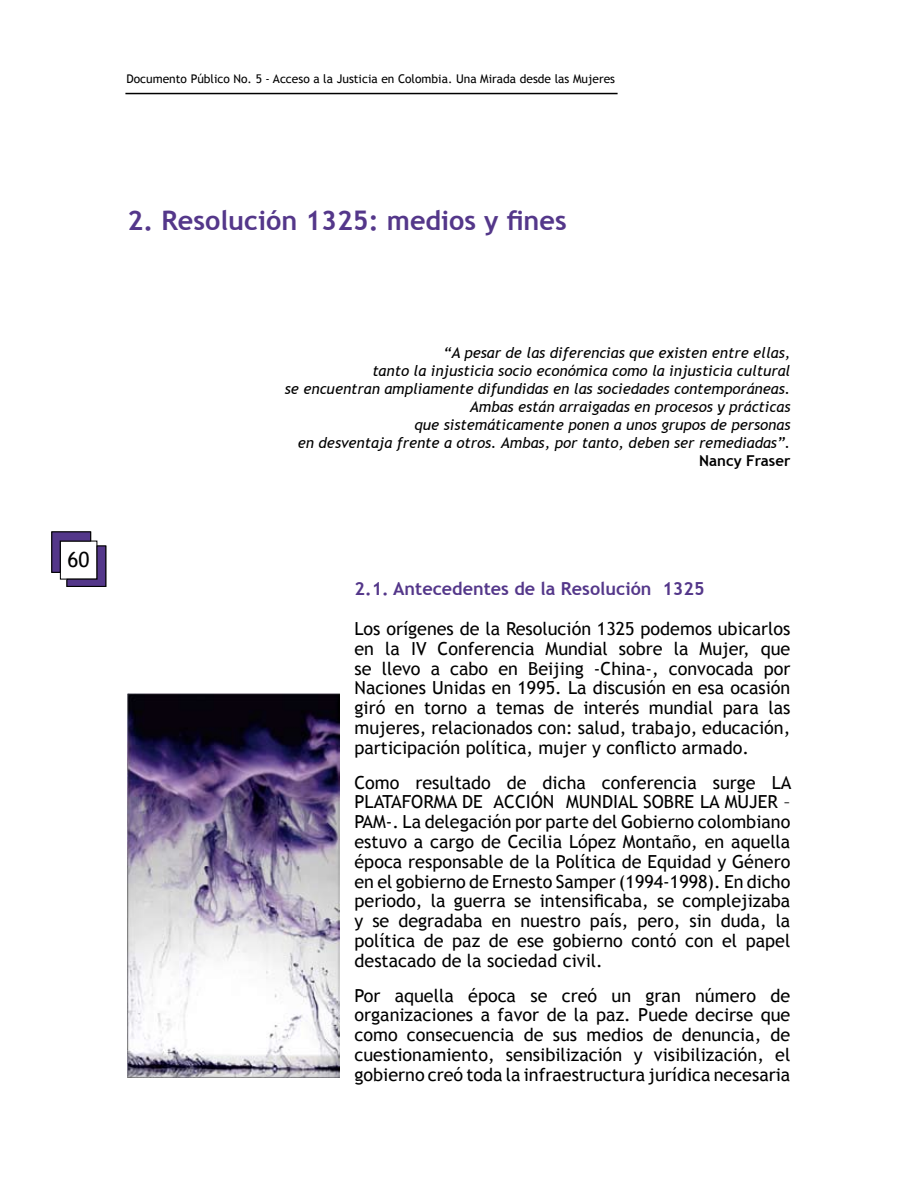
<style>
.page{position:relative;width:918px;height:1188px;background:#fff}
.page>*{position:absolute;margin:0;border:0;box-sizing:border-box;transform-origin:0 0}
.t1{font:700 27px "Trebuchet MS";color:#54378a}
.t2{font:21px "Trebuchet MS";color:#000}
.t3{font:18px/19.8px "Trebuchet MS";color:#000;text-align:justify}
.t4{font:700 18px "Trebuchet MS";color:#54378a}
.t5{font:italic 15px/18px "Trebuchet MS";color:#000;text-align:right}
.t6{font:700 15px "Trebuchet MS";color:#000}
.t7{font:12px "Trebuchet MS";color:#000}
</style>
<div class="page">
<hr style="left:125px;top:93px;width:493px;height:1px;background:#000">
<img style="left:128px;top:694px;width:211px;height:383px">
<svg style="left:51px;top:531px;width:56px;height:56px"></svg>
<p class="t7" style="left:127px;top:72px;width:490px">Documento Público No. 5 - Acceso a la Justicia en Colombia. Una Mirada desde las Mujeres</p>
<h1 class="t1" style="left:128px;top:204px;width:441px">2. Resolución 1325: medios y fines</h1>
<p class="t2" style="left:67px;top:547px;width:24px">60</p>
<p class="t5" style="left:285px;top:344px;width:507px">“A pesar de las diferencias que existen entre ellas,<br>tanto la injusticia socio económica como la injusticia cultural<br>se encuentran ampliamente difundidas en las sociedades contemporáneas.<br>Ambas están arraigadas en procesos y prácticas<br>que sistemáticamente ponen a unos grupos de personas<br>en desventaja frente a otros. Ambas, por tanto, deben ser remediadas”.</p>
<p class="t6" style="left:699px;top:452px;width:93px">Nancy Fraser</p>
<p class="t4" style="left:355px;top:578px;width:352px">2.1. Antecedentes de la Resolución 1325</p>
<p class="t3" style="left:355px;top:619px;width:437px">Los orígenes de la Resolución 1325 podemos ubicarlos en la IV Conferencia Mundial sobre la Mujer, que se llevo a cabo en Beijing -China-, convocada por Naciones Unidas en 1995. La discusión en esa ocasión giró en torno a temas de interés mundial para las mujeres, relacionados con: salud, trabajo, educación, participación política, mujer y conflicto armado.</p>
<p class="t3" style="left:355px;top:773px;width:438px">Como resultado de dicha conferencia surge LA PLATAFORMA DE ACCIÓN MUNDIAL SOBRE LA MUJER – PAM-. La delegación por parte del Gobierno colombiano estuvo a cargo de Cecilia López Montaño, en aquella época responsable de la Política de Equidad y Género en el gobierno de Ernesto Samper (1994-1998). En dicho periodo, la guerra se intensificaba, se complejizaba y se degradaba en nuestro país, pero, sin duda, la política de paz de ese gobierno contó con el papel destacado de la sociedad civil.</p>
<p class="t3" style="left:355px;top:986px;width:437px">Por aquella época se creó un gran número de organizaciones a favor de la paz. Puede decirse que como consecuencia de sus medios de denuncia, de cuestionamiento, sensibilización y visibilización, el gobierno creó toda la infraestructura jurídica necesaria</p>
</div>
